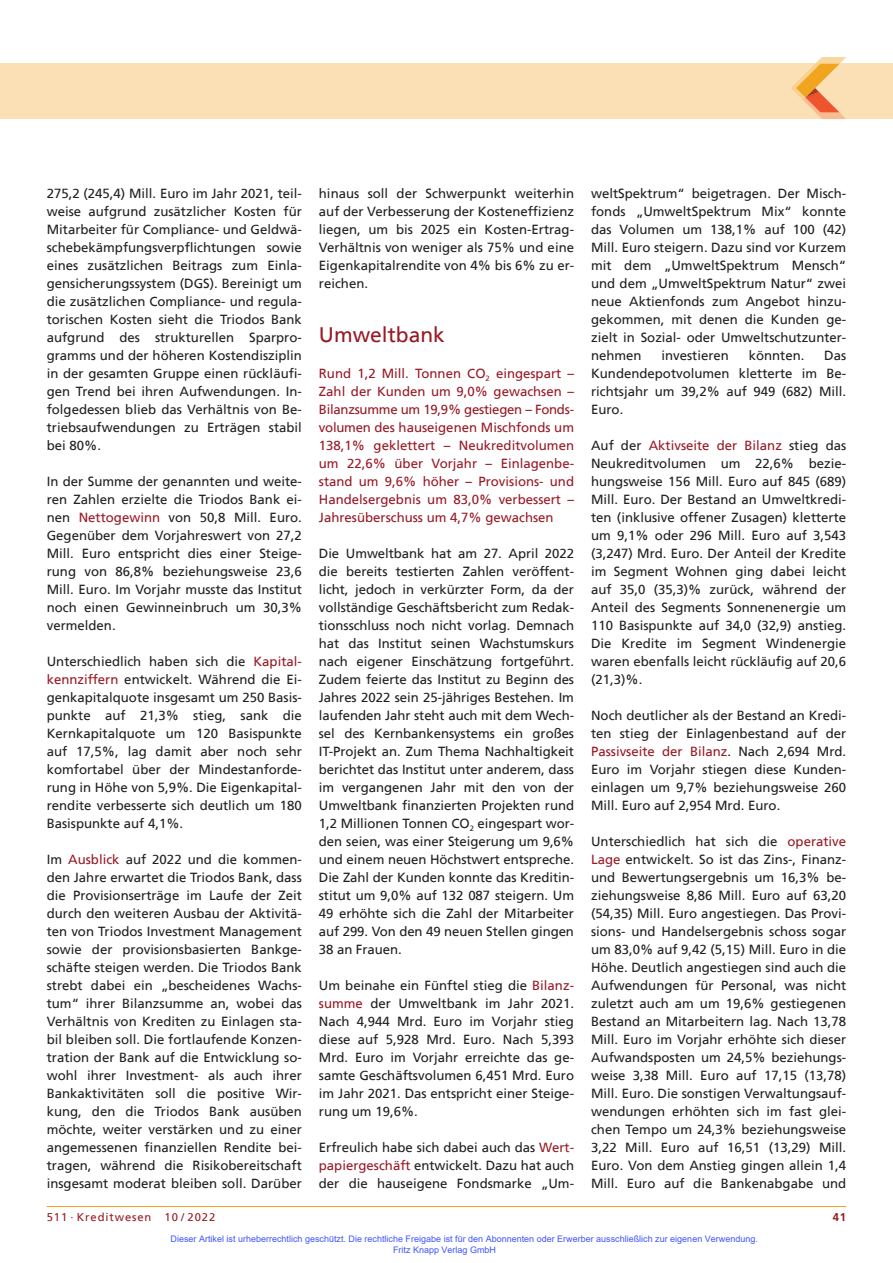
<style>
.page{position:relative;width:893px;height:1263px;background:#fff}
.page>*{position:absolute;margin:0;border:0;box-sizing:border-box;transform-origin:0 0}
.t1{font:21px "Frutiger";color:#981a26}
.t2{font:13.2px/18px "Frutiger";color:#231f20;text-align:justify}
.t3{font:13.2px/18px "Frutiger";color:#981a26;text-align:justify}
.t4{font:11.25px "Frutiger";letter-spacing:.08em;color:#981a26}
.t5{font:700 11.25px "Frutiger";color:#981a26}
.t6{font:9px/10.8px "Arial";color:#4054ff}
.s1{color:#981a26}
</style>
<div class="page">
<hr style="left:47px;top:1206px;width:799px;height:1px;background:#f1a31e">
<div style="left:0;top:64px;width:893px;height:55px;background:#fbdfb5"></div>
<svg style="left:791px;top:57px;width:55px;height:62px"></svg>
<p class="t2" style="left:47px;top:185px;width:257px">275,2 (245,4) Mill. Euro im Jahr 2021, teil&shy;weise aufgrund zusätzlicher Kosten für Mitarbeiter für Compliance- und Geldwä&shy;schebekämpfungsverpflichtungen sowie eines zusätzlichen Beitrags zum Einla&shy;gensicherungssystem (DGS). Bereinigt um die zusätzlichen Compliance- und regula&shy;torischen Kosten sieht die Triodos Bank aufgrund des strukturellen Sparpro&shy;gramms und der höheren Kostendisziplin in der gesamten Gruppe einen rückläufi&shy;gen Trend bei ihren Aufwendungen. In&shy;folgedessen blieb das Verhältnis von Be&shy;triebsaufwendungen zu Erträgen stabil bei 80%.</p>
<p class="t2" style="left:47px;top:473px;width:257px">In der Summe der genannten und weite&shy;ren Zahlen erzielte die Triodos Bank ei&shy;nen <span class="s1">Nettogewinn</span> von 50,8 Mill. Euro.<br>Gegenüber dem Vorjahreswert von 27,2<br>Mill. Euro entspricht dies einer Steige&shy;rung von 86,8% beziehungsweise 23,6<br>Mill. Euro. Im Vorjahr musste das Institut noch einen Gewinneinbruch um 30,3% vermelden.</p>
<p class="t2" style="left:47px;top:653px;width:257px">Unterschiedlich haben sich die <span class="s1">Kapital&shy;kennziffern</span> entwickelt. Während die Ei&shy;genkapitalquote insgesamt um 250 Basis&shy;punkte auf 21,3% stieg, sank die Kernkapitalquote um 120 Basispunkte auf 17,5%, lag damit aber noch sehr komfortabel über der Mindestanforde&shy;rung in Höhe von 5,9%. Die Eigenkapital&shy;rendite verbesserte sich deutlich um 180<br>Basispunkte auf 4,1%.</p>
<p class="t2" style="left:47px;top:851px;width:257px">Im <span class="s1">Ausblick</span> auf 2022 und die kommen&shy;den Jahre erwartet die Triodos Bank, dass die Provisionserträge im Laufe der Zeit durch den weiteren Ausbau der Aktivitä&shy;ten von Triodos Investment Management sowie der provisionsbasierten Bankge&shy;schäfte steigen werden. Die Triodos Bank strebt dabei ein „bescheidenes Wachs&shy;tum“ ihrer Bilanzsumme an, wobei das Verhältnis von Krediten zu Einlagen sta&shy;bil bleiben soll. Die fortlaufende Konzen&shy;tration der Bank auf die Entwicklung so&shy;wohl ihrer Investment- als auch ihrer Bankaktivitäten soll die positive Wir&shy;kung, den die Triodos Bank ausüben möchte, weiter verstärken und zu einer angemessenen finanziellen Rendite bei&shy;tragen, während die Risikobereitschaft insgesamt moderat bleiben soll. Darüber</p>
<p class="t2" style="left:319px;top:185px;width:257px">hinaus soll der Schwerpunkt weiterhin auf der Verbesserung der Kosteneffizienz liegen, um bis 2025 ein Kosten-Ertrag-Verhältnis von weniger als 75% und eine Eigenkapitalrendite von 4% bis 6% zu er&shy;reichen.</p>
<h1 class="t1" style="left:319px;top:325px;width:128px">Umweltbank</h1>
<p class="t3" style="left:319px;top:365px;width:257px">Rund 1,2 Mill. Tonnen CO<sub>2</sub> eingespart – Zahl der Kunden um 9,0% gewachsen – Bilanzsumme um 19,9% gestiegen – Fonds&shy;volumen des hauseigenen Mischfonds um 138,1% geklettert – Neukreditvolumen um 22,6% über Vorjahr – Einlagenbe&shy;stand um 9,6% höher – Provisions- und Handelsergebnis um 83,0% verbessert – Jahresüberschuss um 4,7% gewachsen</p>
<p class="t2" style="left:319px;top:545px;width:257px">Die Umweltbank hat am 27. April 2022 die bereits testierten Zahlen veröffent&shy;licht, jedoch in verkürzter Form, da der vollständige Geschäftsbericht zum Redak&shy;tionsschluss noch nicht vorlag. Demnach hat das Institut seinen Wachstumskurs nach eigener Einschätzung fortgeführt.<br>Zudem feierte das Institut zu Beginn des Jahres 2022 sein 25-jähriges Bestehen. Im laufenden Jahr steht auch mit dem Wech&shy;sel des Kernbankensystems ein großes IT-Projekt an. Zum Thema Nachhaltigkeit berichtet das Institut unter anderem, dass im vergangenen Jahr mit den von der Umweltbank finanzierten Projekten rund 1,2 Millionen Tonnen CO<sub>2</sub> eingespart wor&shy;den seien, was einer Steigerung um 9,6% und einem neuen Höchstwert entspreche.<br>Die Zahl der Kunden konnte das Kreditin&shy;stitut um 9,0% auf 132 087 steigern. Um 49 erhöhte sich die Zahl der Mitarbeiter auf 299. Von den 49 neuen Stellen gingen 38 an Frauen.</p>
<p class="t2" style="left:319px;top:977px;width:257px">Um beinahe ein Fünftel stieg die <span class="s1">Bilanz&shy;summe</span> der Umweltbank im Jahr 2021.<br>Nach 4,944 Mrd. Euro im Vorjahr stieg diese auf 5,928 Mrd. Euro. Nach 5,393<br>Mrd. Euro im Vorjahr erreichte das ge&shy;samte Geschäftsvolumen 6,451 Mrd. Euro im Jahr 2021. Das entspricht einer Steige&shy;rung um 19,6%.</p>
<p class="t2" style="left:319px;top:1139px;width:257px">Erfreulich habe sich dabei auch das <span class="s1">Wert&shy;papiergeschäft</span> entwickelt. Dazu hat auch der die hauseigene Fondsmarke „Um-</p>
<p class="t2" style="left:591px;top:185px;width:257px">weltSpektrum“ beigetragen. Der Misch&shy;fonds „UmweltSpektrum Mix“ konnte das Volumen um 138,1% auf 100 (42)<br>Mill. Euro steigern. Dazu sind vor Kurzem mit dem „UmweltSpektrum Mensch“ und dem „UmweltSpektrum Natur“ zwei neue Aktienfonds zum Angebot hinzu&shy;gekommen, mit denen die Kunden ge&shy;zielt in Sozial- oder Umweltschutzunter&shy;nehmen</p>
<p class="t2" style="left:661px;top:347px;width:69px">investieren</p>
<p class="t2" style="left:749px;top:347px;width:57px">könnten.</p>
<p class="t2" style="left:591px;top:347px;width:257px;text-indent:233px">Das Kundendepotvolumen kletterte im Be&shy;richtsjahr um 39,2% auf 949 (682) Mill.<br>Euro.</p>
<p class="t2" style="left:591px;top:437px;width:257px">Auf der <span class="s1">Aktivseite der Bilanz</span> stieg das Neukreditvolumen um 22,6% bezie&shy;hungsweise 156 Mill. Euro auf 845 (689)<br>Mill. Euro. Der Bestand an Umweltkredi&shy;ten (inklusive offener Zusagen) kletterte um 9,1% oder 296 Mill. Euro auf 3,543 (3,247) Mrd. Euro. Der Anteil der Kredite im Segment Wohnen ging dabei leicht auf 35,0 (35,3)% zurück, während der Anteil des Segments Sonnenenergie um 110 Basispunkte auf 34,0 (32,9) anstieg.<br>Die Kredite im Segment Windenergie waren ebenfalls leicht rückläufig auf 20,6 (21,3)%.</p>
<p class="t2" style="left:591px;top:707px;width:257px">Noch deutlicher als der Bestand an Kredi&shy;ten stieg der Einlagenbestand auf der <span class="s1">Passivseite der Bilanz</span>. Nach 2,694 Mrd.<br>Euro im Vorjahr stiegen diese Kunden&shy;einlagen um 9,7% beziehungsweise 260<br>Mill. Euro auf 2,954 Mrd. Euro.</p>
<p class="t2" style="left:591px;top:833px;width:257px">Unterschiedlich hat sich die <span class="s1">operative Lage</span> entwickelt. So ist das Zins-, Finanz&shy;und Bewertungsergebnis um 16,3% be&shy;ziehungsweise 8,86 Mill. Euro auf 63,20 (54,35) Mill. Euro angestiegen. Das Provi&shy;sions- und Handelsergebnis schoss sogar um 83,0% auf 9,42 (5,15) Mill. Euro in die Höhe. Deutlich angestiegen sind auch die Aufwendungen für Personal, was nicht zuletzt auch am um 19,6% gestiegenen Bestand an Mitarbeitern lag. Nach 13,78<br>Mill. Euro im Vorjahr erhöhte sich dieser Aufwandsposten um 24,5% beziehungs&shy;weise 3,38 Mill. Euro auf 17,15 (13,78)<br>Mill. Euro. Die sonstigen Verwaltungsauf&shy;wendungen erhöhten sich im fast glei&shy;chen Tempo um 24,3% beziehungsweise 3,22 Mill. Euro auf 16,51 (13,29) Mill.<br>Euro. Von dem Anstieg gingen allein 1,4<br>Mill. Euro auf die Bankenabgabe und</p>
<p class="t4" style="left:47px;top:1211px;width:170px">511 · Kreditwesen 10 / 2022</p>
<p class="t5" style="left:833px;top:1211px;width:15px">41</p>
<p class="t6" style="left:393px;top:1233px;width:366px;text-indent:-223px">Dieser Artikel ist urheberrechtlich geschützt. Die rechtliche Freigabe ist für den Abonnenten oder Erwerber ausschließlich zur eigenen Verwendung.<br>Fritz Knapp Verlag GmbH</p>
</div>
